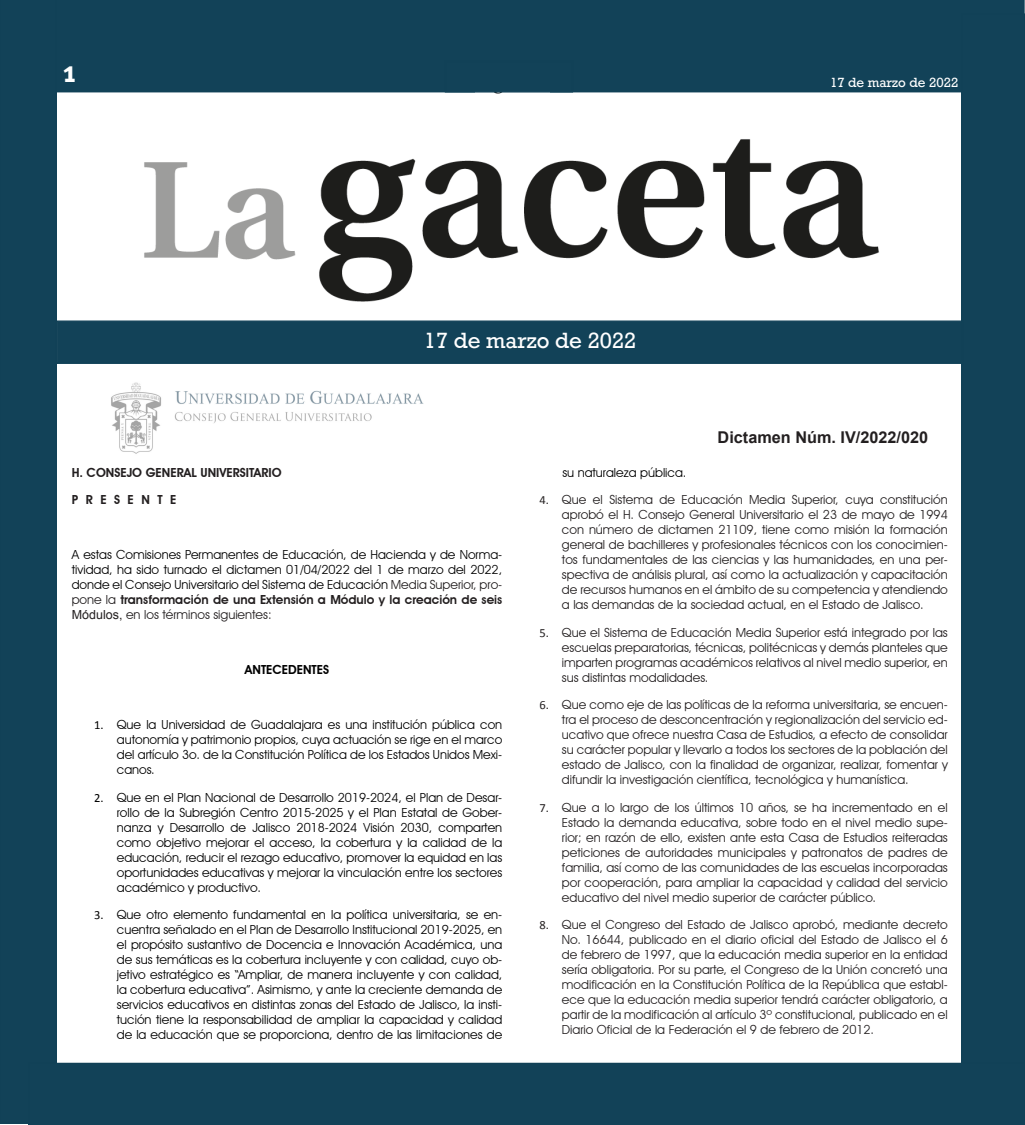
<style>
.page{position:relative;width:1025px;height:1125px;background:#fff}
.page>*{position:absolute;margin:0;border:0;box-sizing:border-box;transform-origin:0 0}
.t1{font:700 30px "Meta Plus";color:#fff}
.t2{font:20.75px "Rockwell";color:#fff}
.Body_Text_3{font:700 16.25px "Arial";color:#231f20}
.t3{font:12.5px/15px "Avant Garde IT Cby BT";color:#231f20;text-align:justify}
.t4{font:12.5px/15px "Avant Garde IT Cby BT";color:#000;text-align:justify}
.t5{font:600 12.5px "Avant Garde IT Cby BT";color:#231f20}
.t6{font:12.5px "Rockwell";color:#fff}
.t7{font:600 12.5px "Avant Garde IT Cby BT";color:#000}
.t8{font:600 12.5px "Avant Garde IT Cby BT";letter-spacing:.6em;color:#231f20}
.s1{color:#231f20}
.s2{font-weight:600;color:#231f20}
.s3{font-family:"Arial";color:#231f20}
.s4{font-family:"Calibri"}
</style>
<div class="page">
<div style="left:57px;top:0;width:967px;height:92px;background:#124258"></div>
<div style="left:0;top:0;width:57px;height:1124px;background:#124258"></div>
<div style="left:960px;top:13px;width:64px;height:1050px;background:#124258"></div>
<div style="left:28px;top:1063px;width:996px;height:62px;background:#124258"></div>
<img style="left:144px;top:139px;width:735px;height:163px">
<div style="left:56px;top:321px;width:906px;height:43px;background:#124258"></div>
<img style="left:111px;top:382px;width:313px;height:72px">
<div style="left:444px;top:61px;width:129px;height:32px;background:#124258;border:1px solid #114157"></div>
<h1 class="t1" style="left:63px;top:54px;width:14px">1</h1>
<p class="t6" style="left:829px;top:74px;width:130px">17 de marzo de 2022</p>
<p class="t2" style="left:423px;top:328px;width:214px">17 de marzo de 2022</p>
<p class="Body_Text_3" style="left:717px;top:427px;width:212px">Dictamen Núm. IV/2022/020</p>
<p class="t5" style="left:72px;top:465px;width:211px">H. CONSEJO GENERAL UNIVERSITARIO</p>
<p class="t8" style="left:72px;top:492px;width:106px">PRESENTE</p>
<p class="t4" style="left:72px;top:547px;width:432px">A estas Comisiones Permanentes de Educación, de Hacienda y de Norma&shy;tividad, ha sido turnado el dictamen 01/04/2022 del 1 de marzo del 2022, donde el Consejo Universitario del Sistema de Educación <span class="s1">Media Superior, pro&shy;pone la</span> <span class="s2">transformación de una Extensión a Módulo y la creación de seis </span><span class="s3">Módulos,</span> <span class="s1">en los términos siguientes:</span></p>
<p class="t7" style="left:245px;top:662px;width:85px">ANTECEDENTES</p>
<p class="t4" style="left:117px;top:717px;width:387px;text-indent:-22px"><span class="s4">1.</span> Que la Universidad de Guadalajara es una institución pública con autonomía y patrimonio propios, cuya actuación se rige en el marco del artículo 3o. de la Constitución Política de los Estados Unidos Mexi&shy;canos.</p>
<p class="t4" style="left:117px;top:789px;width:387px;text-indent:-22px"><span class="s4">2.</span> Que en el Plan Nacional de Desarrollo 2019-2024, el Plan de Desar&shy;rollo de la Subregión Centro 2015-2025 y el Plan Estatal de Gober&shy;nanza y Desarrollo de Jalisco 2018-2024 Visión 2030, comparten como objetivo mejorar el acceso, la cobertura y la calidad de la educación, reducir el rezago educativo, promover la equidad en las oportunidades educativas y mejorar la vinculación entre los sectores académico y productivo.</p>
<p class="t4" style="left:117px;top:907px;width:387px;text-indent:-22px"><span class="s4">3.</span> Que otro elemento fundamental en la política universitaria, se en&shy;cuentra señalado en el Plan de Desarrollo Institucional 2019-2025, en el propósito sustantivo de Docencia e Innovación Académica, una de sus temáticas es la cobertura incluyente y con calidad, cuyo ob&shy;jetivo estratégico es “Ampliar, de manera incluyente y con calidad, la cobertura educativa”. Asimismo, y ante la creciente demanda de servicios educativos en distintas zonas del Estado de Jalisco, la insti&shy;tución tiene la responsabilidad de ampliar la capacidad y calidad de la educación que se proporciona, dentro de las limitaciones de</p>
<p class="t4" style="left:562px;top:464px;width:125px">su naturaleza pública.</p>
<p class="t3" style="left:561px;top:492px;width:387px;text-indent:-22px"><span class="s4">4.</span> Que el Sistema de Educación Media Superior, cuya constitución aprobó el H. Consejo General Universitario el 23 de mayo de 1994 con número de dictamen 21109, tiene como misión la formación general de bachilleres y profesionales técnicos con los conocimien&shy;tos fundamentales de las ciencias y las humanidades, en una per&shy;spectiva de análisis plural, así como la actualización y capacitación de recursos humanos en el ámbito de su competencia y atendiendo a las demandas de la sociedad actual, en el Estado de Jalisco.</p>
<p class="t3" style="left:561px;top:624px;width:387px;text-indent:-22px"><span class="s4">5.</span> Que el Sistema de Educación Media Superior está integrado por las escuelas preparatorias, técnicas, politécnicas y demás planteles que imparten programas académicos relativos al nivel medio superior, en sus distintas modalidades.</p>
<p class="t3" style="left:561px;top:697px;width:387px;text-indent:-22px"><span class="s4">6.</span> Que como eje de las políticas de la reforma universitaria, se encuen&shy;tra el proceso de desconcentración y regionalización del servicio ed&shy;ucativo que ofrece nuestra Casa de Estudios, a efecto de consolidar su carácter popular y llevarlo a todos los sectores de la población del estado de Jalisco, con la finalidad de organizar, realizar, fomentar y difundir la investigación científica, tecnológica y humanística.</p>
<p class="t3" style="left:561px;top:799px;width:387px;text-indent:-22px"><span class="s4">7.</span> Que a lo largo de los últimos 10 años, se ha incrementado en el Estado la demanda educativa, sobre todo en el nivel medio supe&shy;rior; en razón de ello, existen ante esta Casa de Estudios reiteradas peticiones de autoridades municipales y patronatos de padres de familia, así como de las comunidades de las escuelas incorporadas por cooperación, para ampliar la capacidad y calidad del servicio educativo del nivel medio superior de carácter público.</p>
<p class="t3" style="left:561px;top:917px;width:387px;text-indent:-22px"><span class="s4">8.</span> Que el Congreso del Estado de Jalisco aprobó, mediante decreto No. 16644, publicado en el diario oficial del Estado de Jalisco el 6 de febrero de 1997, que la educación media superior en la entidad sería obligatoria. Por su parte, el Congreso de la Unión concretó una modificación en la Constitución Política de la República que establ&shy;ece que la educación media superior tendrá carácter obligatorio, a partir de la modificación al artículo 3º constitucional, publicado en el Diario Oficial de la Federación el 9 de febrero de 2012.</p>
</div>
